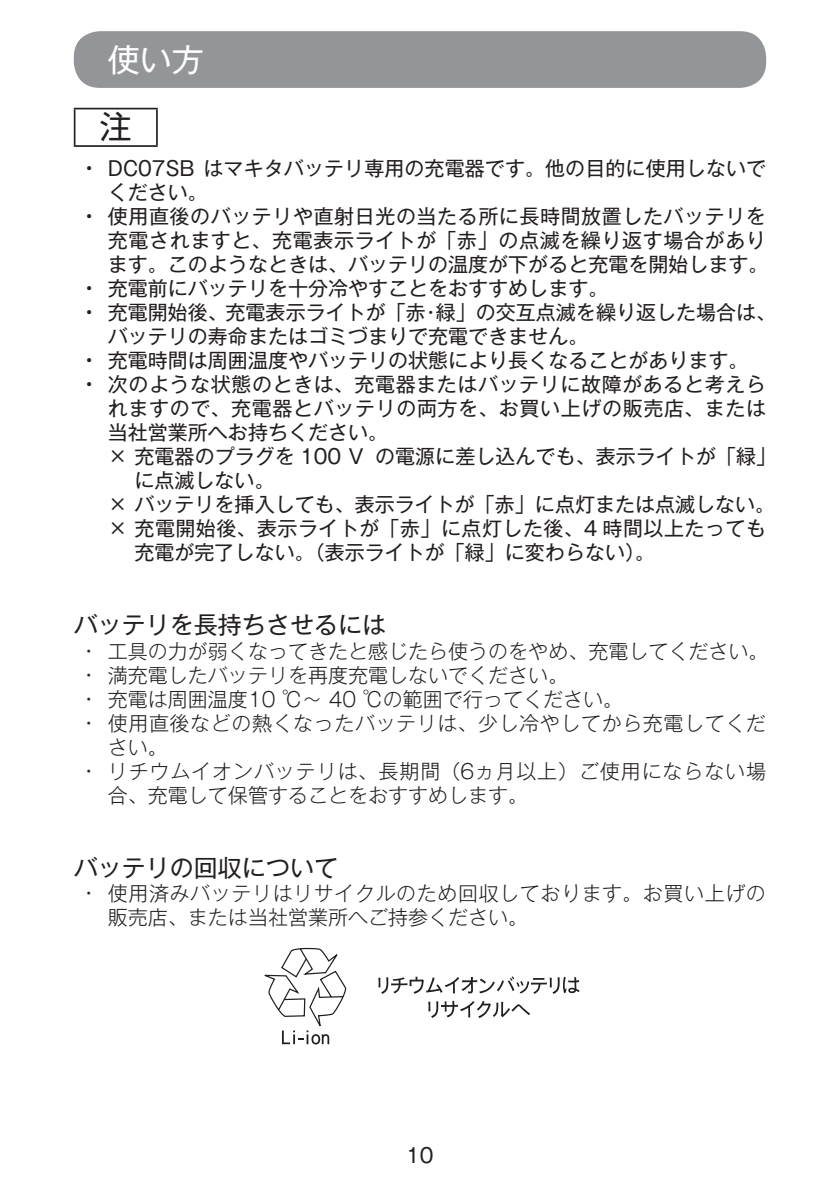
<style>
.page{position:relative;width:840px;height:1191px;background:#fff}
.page>*{position:absolute;margin:0;border:0;box-sizing:border-box;transform-origin:0 0}
.t1{font:32px "Gothic MB101 Pro";color:#fff}
.t2{font:32px "Gothic MB101 Pro";color:#231f20}
.t3{font:24px "Gothic MB101 Pro";color:#231f20}
.t4{font:20px/24px "Gothic MB101 Pro";color:#231f20}
.t5{font:20px/24px "Gothic MB101 Pro";letter-spacing:.03em;color:#231f20}
.t6{font:300 20px/24px "Gothic MB101 Pro";letter-spacing:.03em;color:#231f20}
.t7{font:300 20px "Gothic MB101 Pro";color:#231f20}
.t8{font:300 20px/24px "Gothic MB101 Pro";letter-spacing:.045em;color:#231f20}
.t9{font:20px "Gothic MB101 Pro";letter-spacing:.025em;color:#231f20}
.s1{font-weight:500}
</style>
<div class="page">
<div style="left:74px;top:31px;width:691px;height:57px;background:#939598;border-radius:26px"></div>
<hr style="left:74px;top:108px;width:84px;height:1px;background:#231f20">
<hr style="left:74px;top:109px;width:1px;height:36px;background:#231f20">
<hr style="left:156px;top:109px;width:2px;height:36px;background:#231f20">
<hr style="left:74px;top:145px;width:84px;height:2px;background:#231f20">
<svg style="left:378px;top:976px;width:201px;height:18px"></svg>
<svg style="left:428px;top:1000px;width:102px;height:18px"></svg>
<svg style="left:264px;top:947px;width:82px;height:97px"></svg>
<h1 class="t1" style="left:108px;top:33px;width:97px">使い方</h1>
<h1 class="t2" style="left:100px;top:101px;width:33px">注</h1>
<p class="t4" style="left:108px;top:153px;width:659px;text-indent:-23px"><span class="s1">•</span> DC07SB はマキタバッテリ専用の充電器です。他の目的に使用しないでください。</p>
<p class="t5" style="left:108px;top:201px;width:662px;text-indent:-23px"><span class="s1">•</span> 使用直後のバッテリや直射日光の当たる所に長時間放置したバッテリを充電されますと、充電表示ライトが｢赤｣の点滅を繰り返す場合があります。このようなときは、バッテリの温度が下がると充電を開始します。</p>
<p class="t4" style="left:85px;top:273px;width:524px"><span class="s1">•</span> 充電前にバッテリを十分冷やすことをおすすめします。</p>
<p class="t4" style="left:108px;top:297px;width:669px;text-indent:-23px"><span class="s1">•</span> 充電開始後、充電表示ライトが｢赤・緑｣の交互点滅を繰り返した場合は、バッテリの寿命またはゴミづまりで充電できません。</p>
<p class="t4" style="left:85px;top:345px;width:664px"><span class="s1">•</span> 充電時間は周囲温度やバッテリの状態により長くなることがあります。</p>
<p class="t5" style="left:85px;top:369px;width:682px"><span class="s1">•</span> 次のような状態のときは、充電器またはバッテリに故障があると考えら</p>
<p class="t5" style="left:108px;top:393px;width:659px">れますので、充電器とバッテリの両方を、お買い上げの販売店、または</p>
<p class="t4" style="left:108px;top:417px;width:282px">当社営業所へお持ちください。</p>
<p class="t4" style="left:108px;top:441px;width:659px">× 充電器のプラグを 100 Ｖの電源に差し込んでも、表示ライトが｢緑｣</p>
<p class="t4" style="left:134px;top:465px;width:141px">に点滅しない。</p>
<p class="t4" style="left:108px;top:489px;width:668px">× バッテリを挿入しても、表示ライトが｢赤｣に点灯または点滅しない。</p>
<p class="t9" style="left:108px;top:512px;width:659px">× 充電開始後、表示ライトが｢赤｣に点灯した後、4 時間以上たっても</p>
<p class="t4" style="left:134px;top:537px;width:522px">充電が完了しない。（表示ライトが｢緑｣に変わらない）。</p>
<p class="t3" style="left:74px;top:605px;width:313px">バッテリを長持ちさせるには</p>
<p class="t7" style="left:85px;top:634px;width:684px">• 工具の力が弱くなってきたと感じたら使うのをやめ、充電してください。</p>
<p class="t7" style="left:85px;top:658px;width:484px">• 満充電したバッテリを再度充電しないでください。</p>
<p class="t7" style="left:85px;top:682px;width:539px">• 充電は周囲温度10 ℃〜 40 ℃の範囲で行ってください。</p>
<p class="t6" style="left:108px;top:708px;width:659px;text-indent:-23px">• 使用直後などの熱くなったバッテリは、少し冷やしてから充電してください。</p>
<p class="t8" style="left:108px;top:756px;width:659px;text-indent:-23px">• リチウムイオンバッテリは、長期間（6ヵ月以上）ご使用にならない場合、充電して保管することをおすすめします。</p>
<p class="t3" style="left:74px;top:848px;width:265px">バッテリの回収について</p>
<p class="t6" style="left:108px;top:879px;width:659px;text-indent:-23px">• 使用済みバッテリはリサイクルのため回収しております。お買い上げの販売店、または当社営業所へご持参ください。</p>
<p class="t4" style="left:406px;top:1140px;width:29px">10</p>
</div>
